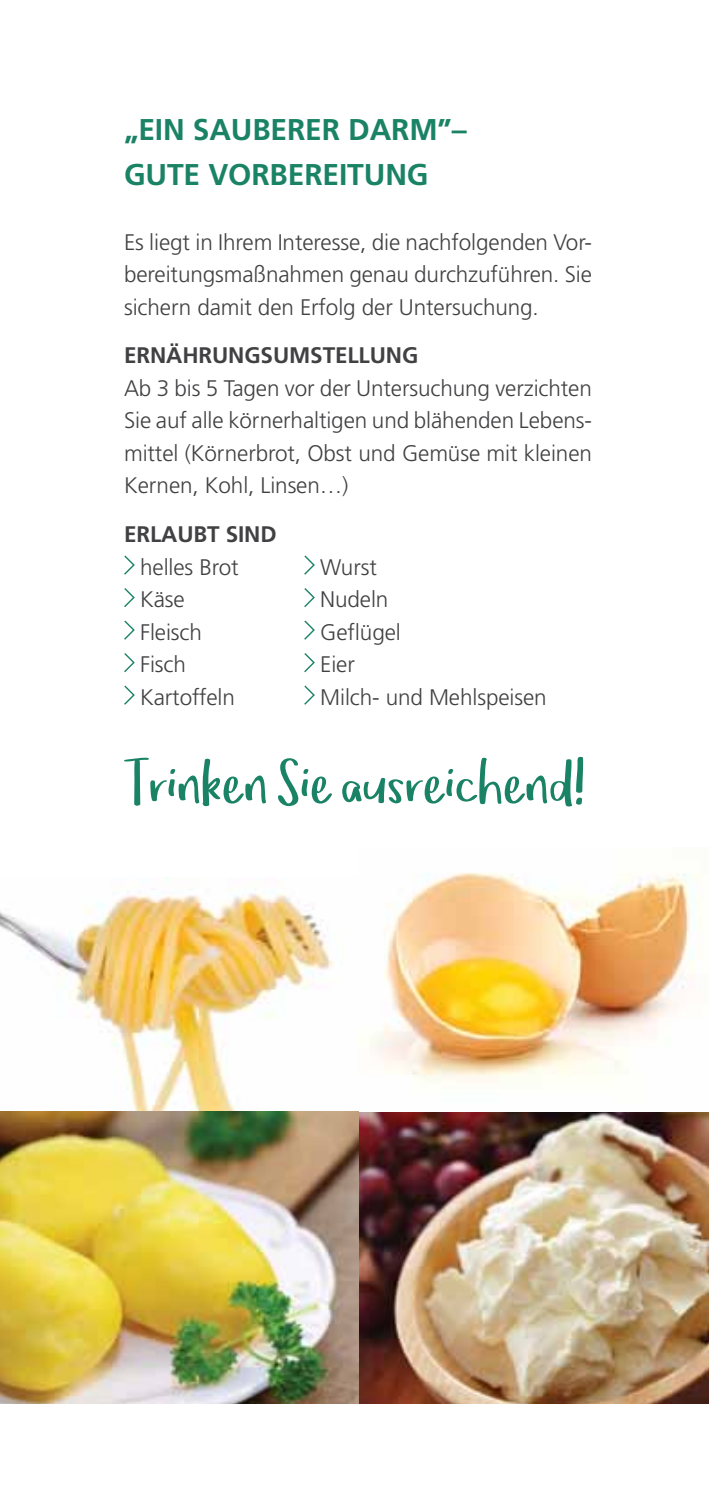
<style>
.page{position:relative;width:709px;height:1489px;background:#fff}
.page>*{position:absolute;margin:0;border:0;box-sizing:border-box;transform-origin:0 0}
.t1{font:60px "Om Telolet Om";letter-spacing:-.005em;color:#1a8265}
.t2{font:700 30px "Frutiger LT Pro";color:#1a8265}
.t3{font:300 22.5px/32.5px "Frutiger LT Pro";letter-spacing:-.005em;color:#414042;text-align:justify}
.t4{font:700 22.5px "Frutiger LT Pro";letter-spacing:-.005em;color:#414042}
</style>
<div class="page">
<svg style="left:124px;top:555px;width:11px;height:20px"></svg>
<svg style="left:304px;top:555px;width:11px;height:20px"></svg>
<svg style="left:124px;top:588px;width:11px;height:20px"></svg>
<svg style="left:304px;top:588px;width:11px;height:20px"></svg>
<svg style="left:124px;top:620px;width:11px;height:20px"></svg>
<svg style="left:304px;top:620px;width:11px;height:20px"></svg>
<svg style="left:124px;top:653px;width:11px;height:20px"></svg>
<svg style="left:304px;top:653px;width:11px;height:20px"></svg>
<svg style="left:124px;top:685px;width:11px;height:20px"></svg>
<svg style="left:304px;top:685px;width:11px;height:20px"></svg>
<img style="left:358px;top:872px;width:351px;height:531px">
<img style="left:0;top:877px;width:358px;height:526px">
<h2 class="t2" style="left:124px;top:111px;width:88px">„EIN SAUBERER</h2>
<h2 class="t2" style="left:348px;top:111px;width:45px">DARM</h2>
<h2 class="t2" style="left:437px;top:111px;width:31px">”–</h2>
<h2 class="t2" style="left:124px;top:156px;width:20px">GUTE</h2>
<h2 class="t2" style="left:208px;top:156px;width:39px">VORBEREITUNG</h2>
<p class="t3" style="left:124px;top:226px;width:469px">Es liegt in Ihrem Interesse, die nachfolgenden Vor&shy;bereitungsmaßnahmen genau durchzuführen. Sie sichern damit den Erfolg der Untersuchung.</p>
<p class="t4" style="left:124px;top:342px;width:90px">ERNÄHRUNGSUMSTELLUNG</p>
<p class="t3" style="left:124px;top:372px;width:469px">Ab 3 bis 5 Tagen vor der Untersuchung verzichten Sie auf alle körnerhaltigen und blähenden Lebens&shy;mittel (Körnerbrot, Obst und Gemüse mit kleinen Kernen, Kohl, Linsen…)</p>
<p class="t4" style="left:124px;top:521px;width:27px">ERLAUBT</p>
<p class="t4" style="left:226px;top:521px;width:14px">SIND</p>
<p class="t3" style="left:140px;top:551px;width:100px">helles Brot</p>
<p class="t3" style="left:320px;top:551px;width:58px">Wurst</p>
<p class="t3" style="left:140px;top:583px;width:46px">Käse</p>
<p class="t3" style="left:320px;top:583px;width:70px">Nudeln</p>
<p class="t3" style="left:140px;top:616px;width:63px">Fleisch</p>
<p class="t3" style="left:320px;top:616px;width:82px">Geflügel</p>
<p class="t3" style="left:140px;top:648px;width:47px">Fisch</p>
<p class="t3" style="left:320px;top:648px;width:36px">Eier</p>
<p class="t3" style="left:140px;top:681px;width:96px">Kartoffeln</p>
<p class="t3" style="left:320px;top:681px;width:228px">Milch- und Mehlspeisen</p>
<h1 class="t1" style="left:124px;top:748px;width:463px">Trinken Sie ausreichend!</h1>
</div>
